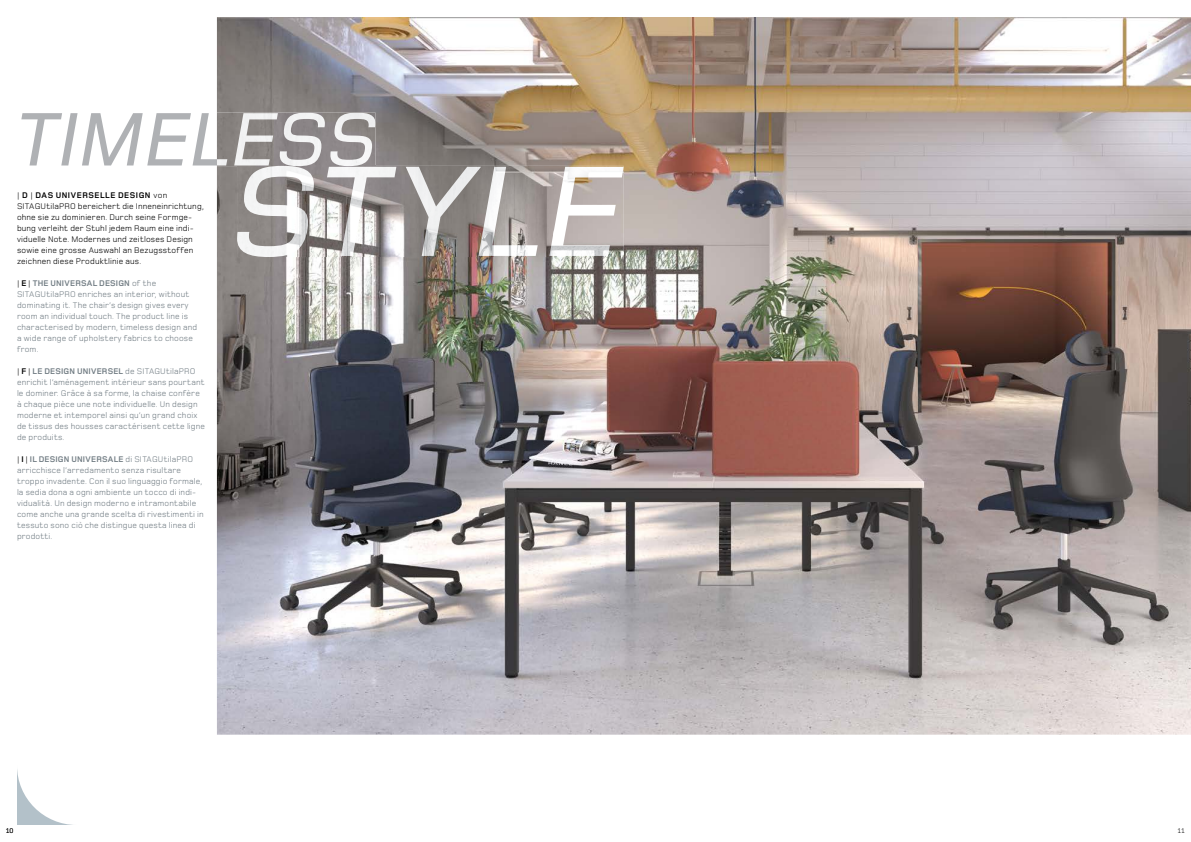
<style>
.page{position:relative;width:1191px;height:842px;background:#fff}
.page>*{position:absolute;margin:0;border:0;box-sizing:border-box;transform-origin:0 0}
.t1{font:78.5px "Foundry Monoline OT2 Med Ita";letter-spacing:.005em;color:#afb1b4}
.t2{font:8.5px/11px "Sitag";letter-spacing:.015em;color:#727d84}
.t3{font:8.5px/11px "Sitag";letter-spacing:.015em;color:#000}
.t4{font:7px "Sitag";color:#000}
.s1{font-weight:700}
.s2{color:#000}
.s3{font-weight:700;color:#000}
</style>
<div class="page">
<img style="left:217px;top:17px;width:974px;height:718px">
<img style="left:217px;top:113px;width:158px;height:53px">
<img style="left:237px;top:166px;width:387px;height:91px">
<img style="left:237px;top:166px;width:138px;height:1px">
<svg style="left:17px;top:769px;width:56px;height:56px"></svg>
<h1 class="t1" style="left:17px;top:85px;width:363px">TIMELESS</h1>
<p class="t3" style="left:17px;top:190px;width:188px">| <span class="s1">D</span> | <span class="s1">DAS UNIVERSELLE DESIGN</span> von SITAGUtilaPRO bereichert die Inneneinrichtung, ohne sie zu dominieren. Durch seine Formge&shy;bung verleiht der Stuhl jedem Raum eine indi&shy;viduelle Note. Modernes und zeitloses Design sowie eine grosse Auswahl an Bezugsstoffen zeichnen diese Produktlinie aus.</p>
<p class="t2" style="left:17px;top:278px;width:182px"><span class="s2">|</span> <span class="s3">E</span> <span class="s2">|</span> <span class="s1">THE UNIVERSAL DESIGN</span> of the SITAGUtilaPRO enriches an interior, without dominating it. The chair‘s design gives every room an individual touch. The product line is characterised by modern, timeless design and a wide range of upholstery fabrics to choose from.</p>
<p class="t2" style="left:17px;top:366px;width:189px"><span class="s2">|</span> <span class="s3">F</span> <span class="s2">|</span> <span class="s1">LE DESIGN UNIVERSEL</span> de SITAGUtilaPRO enrichit l‘aménagement intérieur sans pourtant le dominer. Grâce à sa forme, la chaise confère à chaque pièce une note individuelle. Un design moderne et intemporel ainsi qu‘un grand choix de tissus des housses caractérisent cette ligne de produits.</p>
<p class="t2" style="left:17px;top:454px;width:188px"><span class="s2">|</span> <span class="s3">I</span> <span class="s2">|</span> <span class="s1">IL DESIGN UNIVERSALE</span> di SITAGUtilaPRO arricchisce l‘arredamento senza risultare troppo invadente. Con il suo linguaggio formale, la sedia dona a ogni ambiente un tocco di indi&shy;vidualità. Un design moderno e intramontabile come anche una grande scelta di rivestimenti in tessuto sono ciò che distingue questa linea di prodotti.</p>
<p class="t4" style="left:6px;top:826px;width:9px">10</p>
<p class="t4" style="left:1177px;top:826px;width:8px">11</p>
</div>
